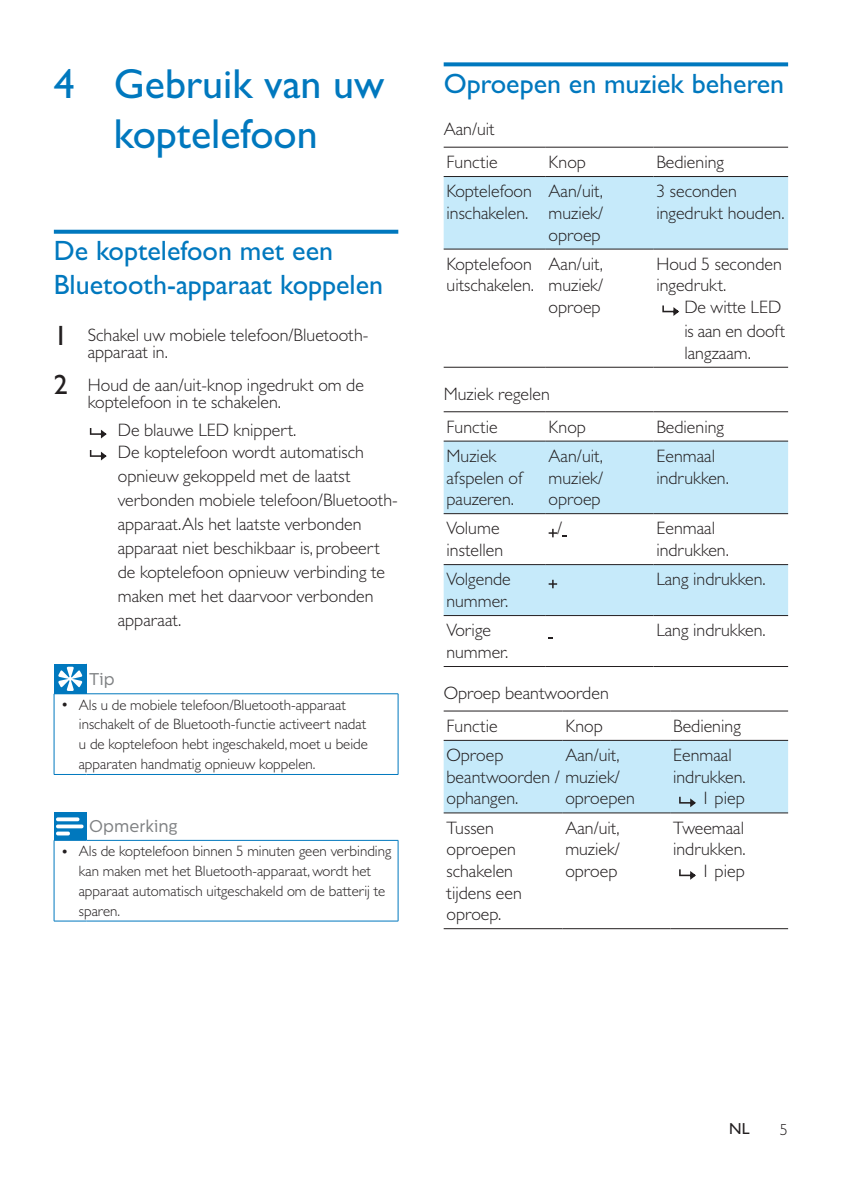
<style>
.page{position:relative;width:842px;height:1190px;background:#fff}
.page>*{position:absolute;margin:0;border:0;box-sizing:border-box;transform-origin:0 0}
.Heading_1{font:500 42px/50.4px "Gill Sans MT Pro";color:#0078be;text-align:center}
.Heading_2{font:500 28px/33.6px "Gill Sans MT Pro";color:#0078be}
.Number2{font:300 18px/21.6px "Gill Sans MT Pro";color:#231f20}
.Number1{font:300 18px/17px "Gill Sans MT Pro";color:#231f20}
.Text{font:300 18px "Gill Sans MT Pro";color:#231f20}
.t1{font:17px "Centrale Sans";color:#808284}
.t2{font:16px "Gill Sans Std";color:#231f20}
.t3{font:300 16px "Gill Sans MT Pro";color:#231f20}
.Text-2{font:300 15px/19.8px "Gill Sans MT Pro";color:#231f20}
.s1{font-weight:500;font-size:28px}
.s2{font-size:16px}
</style>
<div class="page">
<svg style="left:54px;top:230px;width:344px;height:4px"></svg>
<svg style="left:90px;top:428px;width:17px;height:10px"></svg>
<svg style="left:90px;top:450px;width:17px;height:10px"></svg>
<div style="left:54px;top:664px;width:32px;height:30px;background:#0078be"></div>
<hr style="left:398px;top:694px;width:1px;height:80px;background:#0078be">
<hr style="left:54px;top:694px;width:1px;height:80px;background:#0078be">
<hr style="left:86px;top:693px;width:312px;height:1px;background:#0078be">
<hr style="left:54px;top:774px;width:32px;height:1px;background:#0078be">
<hr style="left:86px;top:774px;width:312px;height:1px;background:#0078be">
<svg style="left:58px;top:664px;width:29px;height:29px"></svg>
<div style="left:54px;top:812px;width:32px;height:28px;background:#0078be"></div>
<hr style="left:398px;top:840px;width:1px;height:81px;background:#0078be">
<hr style="left:54px;top:840px;width:32px;height:1px;background:#0078be">
<hr style="left:54px;top:840px;width:1px;height:81px;background:#0078be">
<hr style="left:86px;top:840px;width:312px;height:1px;background:#0078be">
<hr style="left:54px;top:921px;width:32px;height:1px;background:#0078be">
<hr style="left:86px;top:921px;width:312px;height:1px;background:#0078be">
<svg style="left:56px;top:812px;width:31px;height:28px"></svg>
<svg style="left:444px;top:62px;width:344px;height:4px"></svg>
<div style="left:444px;top:177px;width:344px;height:72px;background:#c6eafa"></div>
<hr style="left:444px;top:249px;width:102px;height:1px;background:#231f20">
<hr style="left:546px;top:249px;width:107px;height:1px;background:#231f20">
<hr style="left:653px;top:249px;width:135px;height:1px;background:#231f20">
<hr style="left:444px;top:147px;width:102px;height:1px;background:#231f20">
<hr style="left:546px;top:147px;width:107px;height:1px;background:#231f20">
<hr style="left:653px;top:147px;width:135px;height:1px;background:#231f20">
<hr style="left:444px;top:176px;width:102px;height:1px;background:#231f20">
<hr style="left:546px;top:176px;width:107px;height:1px;background:#231f20">
<hr style="left:653px;top:176px;width:135px;height:1px;background:#231f20">
<hr style="left:444px;top:367px;width:102px;height:1px;background:#231f20">
<hr style="left:546px;top:367px;width:107px;height:1px;background:#231f20">
<hr style="left:653px;top:367px;width:135px;height:1px;background:#231f20">
<svg style="left:662px;top:305px;width:17px;height:11px"></svg>
<svg style="left:444px;top:442px;width:344px;height:173px;fill:#c6eafa"></svg>
<hr style="left:444px;top:513px;width:102px;height:1px;background:#231f20">
<hr style="left:546px;top:513px;width:107px;height:1px;background:#231f20">
<hr style="left:653px;top:513px;width:135px;height:1px;background:#231f20">
<hr style="left:444px;top:615px;width:102px;height:1px;background:#231f20">
<hr style="left:546px;top:615px;width:107px;height:1px;background:#231f20">
<hr style="left:653px;top:615px;width:135px;height:1px;background:#231f20">
<hr style="left:444px;top:411px;width:102px;height:1px;background:#231f20">
<hr style="left:546px;top:411px;width:107px;height:1px;background:#231f20">
<hr style="left:653px;top:411px;width:135px;height:1px;background:#231f20">
<hr style="left:444px;top:441px;width:102px;height:1px;background:#231f20">
<hr style="left:546px;top:441px;width:107px;height:1px;background:#231f20">
<hr style="left:653px;top:441px;width:135px;height:1px;background:#231f20">
<hr style="left:444px;top:564px;width:102px;height:1px;background:#231f20">
<hr style="left:546px;top:564px;width:107px;height:1px;background:#231f20">
<hr style="left:653px;top:564px;width:135px;height:1px;background:#231f20">
<hr style="left:444px;top:666px;width:102px;height:1px;background:#231f20">
<hr style="left:546px;top:666px;width:107px;height:1px;background:#231f20">
<hr style="left:653px;top:666px;width:135px;height:1px;background:#231f20">
<svg style="left:549px;top:529px;width:17px;height:8px"></svg>
<svg style="left:549px;top:580px;width:8px;height:8px"></svg>
<hr style="left:444px;top:710px;width:118px;height:1px;background:#231f20">
<hr style="left:562px;top:710px;width:108px;height:1px;background:#231f20">
<hr style="left:670px;top:710px;width:118px;height:1px;background:#231f20">
<hr style="left:444px;top:928px;width:118px;height:1px;background:#231f20">
<hr style="left:562px;top:928px;width:108px;height:1px;background:#231f20">
<hr style="left:670px;top:928px;width:118px;height:1px;background:#231f20">
<div style="left:444px;top:740px;width:344px;height:73px;background:#c6eafa"></div>
<svg style="left:679px;top:869px;width:17px;height:11px"></svg>
<p class="Heading_1" style="left:54px;top:58px;width:332px">4 Gebruik van uw koptelefoon</p>
<p class="Heading_2" style="left:54px;top:234px;width:331px">De koptelefoon met een<br>Bluetooth-apparaat koppelen</p>
<p class="Number1" style="left:88px;top:326px;width:282px;text-indent:-34px"><span class="s1">1</span> Schakel uw mobiele telefoon/Bluetooth&shy;apparaat in.</p>
<p class="Number1" style="left:88px;top:376px;width:277px;text-indent:-34px"><span class="s1">2</span> Houd de aan/uit-knop ingedrukt om de koptelefoon in te schakelen.</p>
<p class="Number2" style="left:118px;top:418px;width:180px">De blauwe LED knippert.</p>
<p class="Number2" style="left:118px;top:439px;width:281px;line-height:24px">De koptelefoon wordt automatisch opnieuw gekoppeld met de laatst verbonden mobiele telefoon/Bluetooth&shy;apparaat.Als het laatste verbonden apparaat niet beschikbaar is, probeert de koptelefoon opnieuw verbinding te maken met het daarvoor verbonden apparaat.</p>
<p class="t1" style="left:89px;top:669px;width:27px">Tip</p>
<p class="Text-2" style="left:79px;top:694px;width:291px;text-indent:-18px"><span class="s2">•</span> Als u de mobiele telefoon/Bluetooth-apparaat inschakelt of de Bluetooth-functie activeert nadat u de koptelefoon hebt ingeschakeld, moet u beide apparaten handmatig opnieuw koppelen.</p>
<p class="t1" style="left:89px;top:817px;width:90px">Opmerking</p>
<p class="Text-2" style="left:79px;top:841px;width:314px;text-indent:-18px"><span class="s2">•</span> Als de koptelefoon binnen 5 minuten geen verbinding kan maken met het Bluetooth-apparaat, wordt het apparaat automatisch uitgeschakeld om de batterij te sparen.</p>
<p class="Heading_2" style="left:444px;top:67px;width:342px">Oproepen en muziek beheren</p>
<p class="Text" style="left:444px;top:118px;width:53px">Aan/uit</p>
<p class="Number2" style="left:446px;top:151px;width:53px">Functie</p>
<p class="Number2" style="left:549px;top:151px;width:39px">Knop</p>
<p class="Number2" style="left:656px;top:151px;width:69px">Bediening</p>
<p class="Number2" style="left:446px;top:180px;width:87px">Koptelefoon inschakelen.</p>
<p class="Number2" style="left:549px;top:180px;width:56px;text-align:justify">Aan/uit, muziek/ oproep</p>
<p class="Number2" style="left:656px;top:180px;width:130px">3 seconden ingedrukt houden.</p>
<p class="Number2" style="left:446px;top:253px;width:89px">Koptelefoon uitschakelen.</p>
<p class="Number2" style="left:549px;top:253px;width:56px;text-align:justify">Aan/uit, muziek/ oproep</p>
<p class="Number2" style="left:656px;top:253px;width:127px">Houd 5 seconden ingedrukt.</p>
<p class="Number2" style="left:684px;top:295px;width:102px;line-height:24px">De witte LED is aan en dooft</p>
<p class="Number2" style="left:684px;top:341px;width:68px">langzaam.</p>
<p class="Text" style="left:444px;top:383px;width:108px">Muziek regelen</p>
<p class="Number2" style="left:446px;top:415px;width:53px">Functie</p>
<p class="Number2" style="left:549px;top:415px;width:39px">Knop</p>
<p class="Number2" style="left:656px;top:415px;width:69px">Bediening</p>
<p class="Number2" style="left:446px;top:445px;width:78px">Muziek afspelen of pauzeren.</p>
<p class="Number2" style="left:549px;top:445px;width:56px;text-align:justify">Aan/uit, muziek/ oproep</p>
<p class="Number2" style="left:656px;top:445px;width:74px">Eenmaal indrukken.</p>
<p class="Number2" style="left:446px;top:517px;width:58px">Volume instellen</p>
<p class="Number2" style="left:557px;top:517px;width:7px">/</p>
<p class="Number2" style="left:656px;top:517px;width:74px">Eenmaal indrukken.</p>
<p class="Number2" style="left:446px;top:568px;width:66px">Volgende nummer.</p>
<p class="Number2" style="left:656px;top:568px;width:111px">Lang indrukken.</p>
<p class="Number2" style="left:446px;top:619px;width:63px">Vorige nummer.</p>
<p class="Number2" style="left:656px;top:619px;width:111px">Lang indrukken.</p>
<p class="Text" style="left:444px;top:682px;width:167px">Oproep beantwoorden</p>
<p class="Number2" style="left:446px;top:715px;width:53px">Functie</p>
<p class="Number2" style="left:565px;top:715px;width:39px">Knop</p>
<p class="Number2" style="left:673px;top:715px;width:69px">Bediening</p>
<p class="Number2" style="left:446px;top:744px;width:175px">Oproep<br>beantwoorden / muziek/ ophangen.</p>
<p class="Number2" style="left:565px;top:744px;width:56px">Aan/uit,</p>
<p class="Number2" style="left:565px;top:787px;width:71px">oproepen</p>
<p class="Number2" style="left:673px;top:744px;width:74px">Eenmaal indrukken.</p>
<p class="Number2" style="left:701px;top:787px;width:45px">1 piep</p>
<p class="Number2" style="left:446px;top:816px;width:77px">Tussen oproepen schakelen tijdens een oproep.</p>
<p class="Number2" style="left:565px;top:816px;width:56px;text-align:justify">Aan/uit, muziek/ oproep</p>
<p class="Number2" style="left:673px;top:816px;width:74px">Tweemaal indrukken.</p>
<p class="Number2" style="left:701px;top:860px;width:45px">1 piep</p>
<p class="t2" style="left:729px;top:1120px;width:22px">NL</p>
<p class="t3" style="left:780px;top:1119px;width:9px">5</p>
</div>
